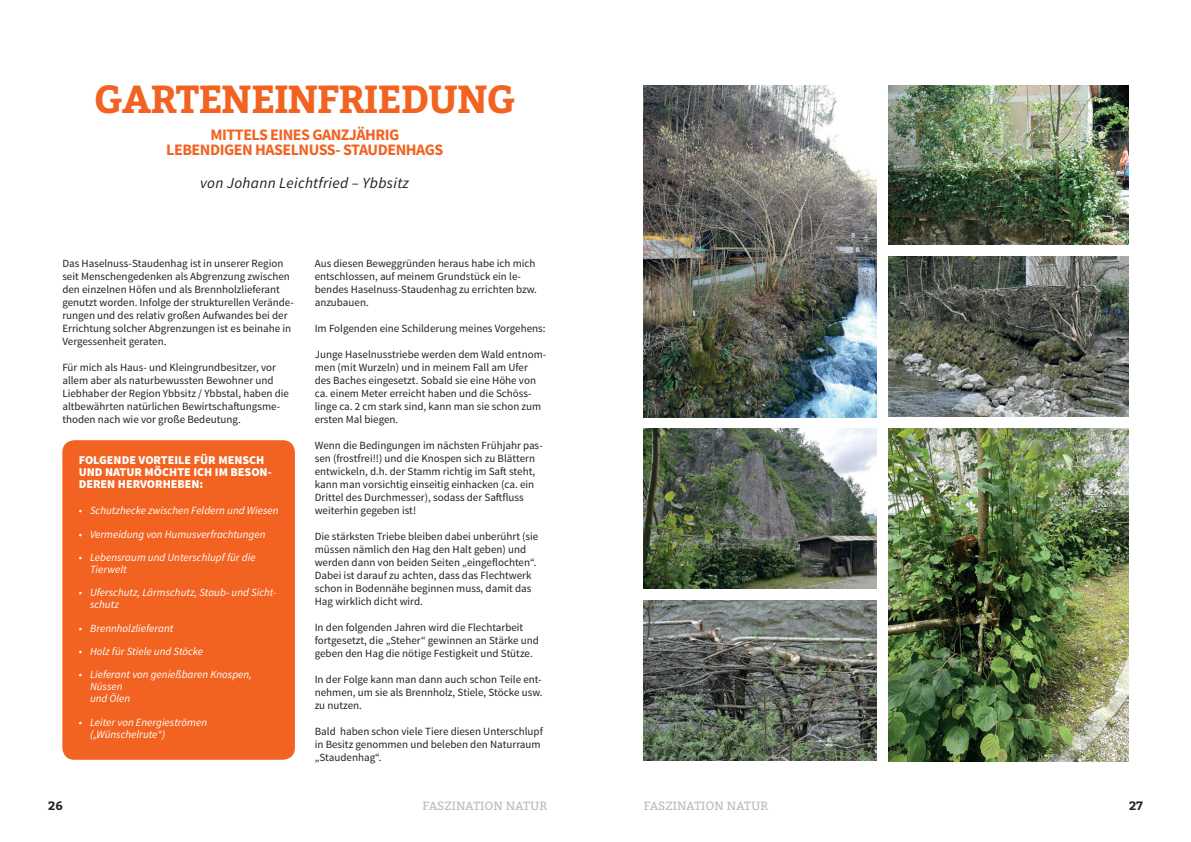
<style>
.page{position:relative;width:1191px;height:842px;background:#fff}
.page>*{position:absolute;margin:0;border:0;box-sizing:border-box;transform-origin:0 0}
.t1{font:700 39px "Bitter";letter-spacing:-.03em;color:#f26221}
.t2{font:700 16px/15.3px "Source Sans Pro";letter-spacing:-.03em;color:#f26221;text-align:center}
.t3{font:italic 15.3px "Source Sans Pro";letter-spacing:.02em;color:#231f20}
.t4{font:900 12px/12px "Source Sans Pro";color:#fff}
.t5{font:12px "Bitter";color:#bcbdc0}
.t6{font:700 12px "Bitter";color:#231f20}
.t7{font:11px/13px "Source Sans Pro";color:#231f20}
.t8{font:italic 11px/12px "Source Sans Pro";color:#fff}
</style>
<div class="page">
<img style="left:888px;top:257px;width:240px;height:159px">
<img style="left:888px;top:85px;width:240px;height:160px">
<img style="left:643px;top:601px;width:233px;height:159px">
<img style="left:643px;top:429px;width:233px;height:159px">
<div style="left:62px;top:440px;width:233px;height:320px;background:#f26221;border-radius:12px"></div>
<img style="left:643px;top:85px;width:233px;height:333px">
<img style="left:888px;top:429px;width:240px;height:332px">
<h1 class="t1" style="left:94px;top:75px;width:423px">GARTENEINFRIEDUNG</h1>
<h2 class="t2" style="left:166px;top:127px;width:278px">MITTELS EINES GANZJÄHRIG<br>LEBENDIGEN HASELNUSS- STAUDENHAGS</h2>
<h3 class="t3" style="left:200px;top:173px;width:210px">von Johann Leichtfried – Ybbsitz</h3>
<p class="t7" style="left:62px;top:257px;width:233px">Das Haselnuss-Staudenhag ist in unserer Region seit Menschengedenken als Abgrenzung zwischen den einzelnen Höfen und als Brennholzlieferant genutzt worden. Infolge der strukturellen Verände&shy;rungen und des relativ großen Aufwandes bei der Errichtung solcher Abgrenzungen ist es beinahe in Vergessenheit geraten.</p>
<p class="t7" style="left:62px;top:361px;width:228px">Für mich als Haus- und Kleingrundbesitzer, vor allem aber als naturbewussten Bewohner und Liebhaber der Region Ybbsitz / Ybbstal, haben die altbewährten natürlichen Bewirtschaftungsme&shy;thoden nach wie vor große Bedeutung.</p>
<p class="t4" style="left:79px;top:455px;width:195px">FOLGENDE VORTEILE FÜR MENSCH<br>UND NATUR MÖCHTE ICH IM BESON-<br>DEREN HERVORHEBEN:</p>
<p class="t8" style="left:79px;top:505px;width:201px">• Schutzhecke zwischen Feldern und Wiesen</p>
<p class="t8" style="left:79px;top:528px;width:188px">• Vermeidung von Humusverfrachtungen</p>
<p class="t8" style="left:90px;top:551px;width:167px;text-indent:-11px">• Lebensraum und Unterschlupf für die<br>Tierwelt</p>
<p class="t8" style="left:90px;top:587px;width:188px;text-indent:-11px">• Uferschutz, Lärmschutz, Staub- und Sicht&shy;schutz</p>
<p class="t8" style="left:79px;top:622px;width:96px">• Brennholzlieferant</p>
<p class="t8" style="left:79px;top:645px;width:126px">• Holz für Stiele und Stöcke</p>
<p class="t8" style="left:90px;top:669px;width:163px;text-indent:-11px">• Lieferant von genießbaren Knospen,<br>Nüssen<br>und Ölen</p>
<p class="t8" style="left:90px;top:716px;width:119px;text-indent:-11px">• Leiter von Energieströmen („Wünschelrute“)</p>
<p class="t7" style="left:315px;top:257px;width:224px">Aus diesen Beweggründen heraus habe ich mich entschlossen, auf meinem Grundstück ein le&shy;bendes Haselnuss-Staudenhag zu errichten bzw. anzubauen.</p>
<p class="t7" style="left:315px;top:322px;width:232px">Im Folgenden eine Schilderung meines Vorgehens:</p>
<p class="t7" style="left:315px;top:348px;width:233px">Junge Haselnusstriebe werden dem Wald entnom&shy;men (mit Wurzeln) und in meinem Fall am Ufer des Baches eingesetzt. Sobald sie eine Höhe von ca. einem Meter erreicht haben und die Schöss&shy;linge ca. 2 cm stark sind, kann man sie schon zum ersten Mal biegen.</p>
<p class="t7" style="left:315px;top:439px;width:229px">Wenn die Bedingungen im nächsten Frühjahr pas&shy;sen (frostfrei!!) und die Knospen sich zu Blättern entwickeln, d.h. der Stamm richtig im Saft steht, kann man vorsichtig einseitig einhacken (ca. ein Drittel des Durchmesser), sodass der Saftfluss weiterhin gegeben ist!</p>
<p class="t7" style="left:315px;top:530px;width:225px">Die stärksten Triebe bleiben dabei unberührt (sie müssen nämlich den Hag den Halt geben) und werden dann von beiden Seiten „eingeflochten“.<br>Dabei ist darauf zu achten, dass das Flechtwerk schon in Bodennähe beginnen muss, damit das Hag wirklich dicht wird.</p>
<p class="t7" style="left:315px;top:621px;width:226px">In den folgenden Jahren wird die Flechtarbeit fortgesetzt, die „Steher“ gewinnen an Stärke und geben den Hag die nötige Festigkeit und Stütze.</p>
<p class="t7" style="left:315px;top:673px;width:229px;text-align:justify">In der Folge kann man dann auch schon Teile ent&shy;nehmen, um sie als Brennholz, Stiele, Stöcke usw. zu nutzen.</p>
<p class="t7" style="left:315px;top:725px;width:230px">Bald haben schon viele Tiere diesen Unterschlupf in Besitz genommen und beleben den Naturraum „Staudenhag“.</p>
<p class="t6" style="left:48px;top:799px;width:16px">26</p>
<p class="t5" style="left:422px;top:798px;width:126px">FASZINATION NATUR</p>
<p class="t5" style="left:643px;top:798px;width:126px">FASZINATION NATUR</p>
<p class="t6" style="left:1129px;top:799px;width:15px">27</p>
</div>
